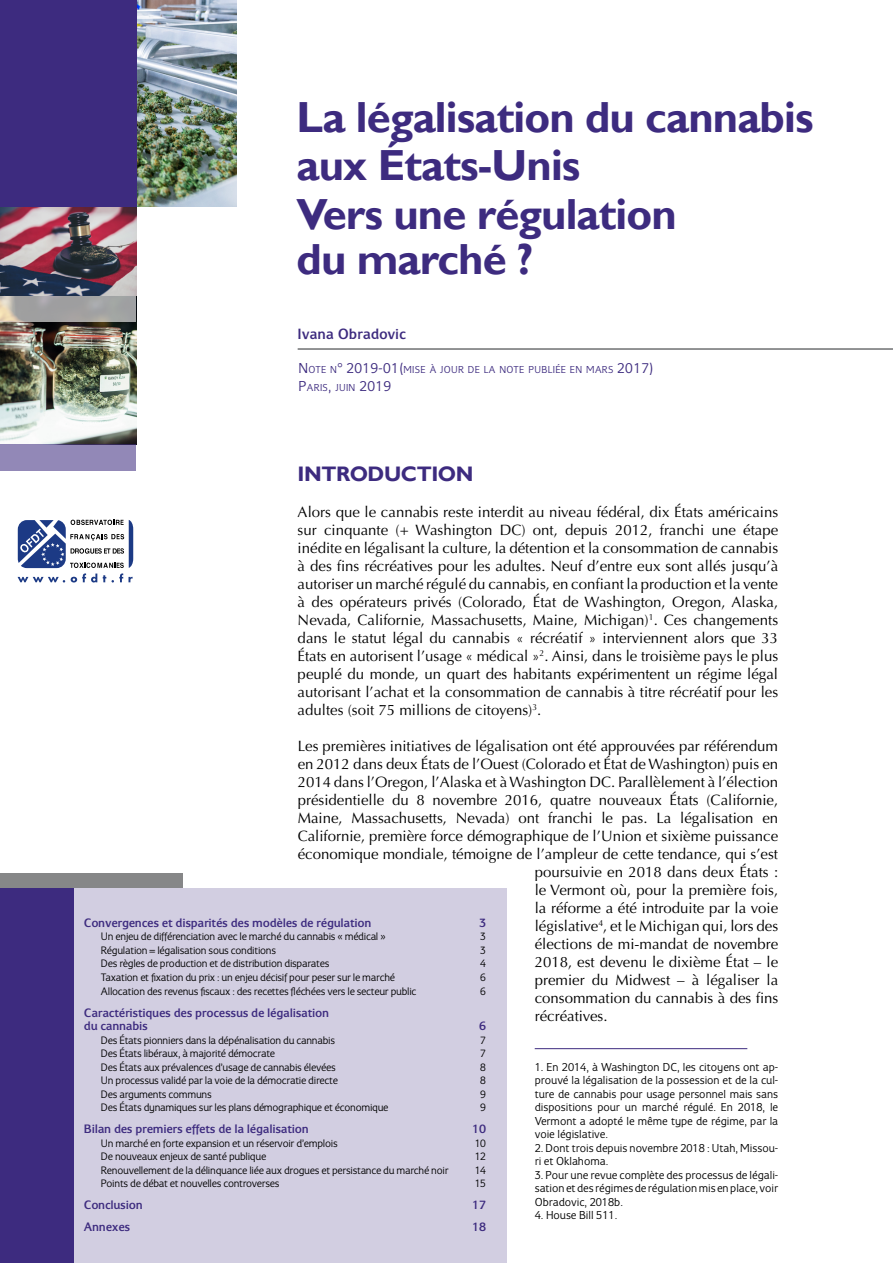
<style>
.page{position:relative;width:893px;height:1263px;background:#fff}
.page>*{position:absolute;margin:0;border:0;box-sizing:border-box;transform-origin:0 0}
.t1{font:700 43.5px/48.6px "Gill Sans";letter-spacing:-.02em;color:#3d2b7f}
.t2{font:700 21px "Gill Sans";letter-spacing:-.02em;color:#3d2b7f}
.t3{font:500 15.45px "Eurocrat";letter-spacing:-.01em;color:#3d2b7f}
.t4{font:15px/18px "Optima LT";color:#000;text-align:justify}
.t5{font:500 12.75px/13.5px "Eurocrat";letter-spacing:-.02em;color:#3d2b7f}
.t6{font:12px/13.5px "Eurocrat";color:#000;text-align:justify}
.t7{font:11.25px "Eurocrat";letter-spacing:-.02em;color:#000}
.t8{font:10.5px/18px "Eurocrat";letter-spacing:.035em;color:#3d2b7f}
.s1{font-size:15px}
</style>
<div class="page">
<img style="left:0;top:321px;width:136px;height:123px">
<div style="left:0;top:873px;width:183px;height:17px;background:#868788"></div>
<div style="left:71px;top:889px;width:436px;height:374px;background:#d2cee1"></div>
<img style="left:136px;top:0;width:100px;height:207px">
<div style="left:0;top:889px;width:74px;height:374px;background:#3d2b7f"></div>
<svg style="left:18px;top:520px;width:115px;height:62px"></svg>
<hr style="left:298px;top:348px;width:595px;height:2px;background:#6f7072">
<hr style="left:535px;top:1048px;width:212px;height:1px;background:#3d2b7f">
<div style="left:0;top:0;width:136px;height:207px;background:#3d2b7f"></div>
<div style="left:0;top:444px;width:136px;height:27px;background:#9288b7"></div>
<img style="left:0;top:207px;width:136px;height:89px">
<svg style="left:0;top:296px;width:136px;height:25px;background:#a8a6a4"></svg>
<h1 class="t1" style="left:297px;top:94px;width:518px">La légalisation du cannabis aux États-Unis<br>Vers une régulation</h1>
<h1 class="t1" style="left:297px;top:236px;width:238px">du marché ?</h1>
<p class="t3" style="left:298px;top:325px;width:110px">Ivana Obradovic</p>
<p class="t8" style="left:298px;top:360px;width:357px"><span class="s1">N</span>OTE N<span class="s1">° 2019-01(</span>MISE À JOUR DE LA NOTE PUBLIÉE EN MARS <span class="s1">2017)<br>P</span>ARIS<span class="s1">,</span> JUIN <span class="s1">2019</span></p>
<h2 class="t2" style="left:298px;top:461px;width:177px">INTRODUCTION</h2>
<p class="t4" style="left:298px;top:503px;width:482px">Alors que le cannabis reste interdit au niveau fédéral, dix États américains sur cinquante (+ Washington DC) ont, depuis 2012, franchi une étape inédite en légalisant la culture, la détention et la consommation de cannabis à des fins récréatives pour les adultes. Neuf d’entre eux sont allés jusqu’à autoriser un marché régulé du cannabis, en confiant la production et la vente à des opérateurs privés (Colorado, État de Washington, Oregon, Alaska, Nevada, Californie, Massachusetts, Maine, Michigan)<sup>1</sup>. Ces changements dans le statut légal du cannabis « récréatif » interviennent alors que 33<br>États en autorisent l’usage « médical »<sup>2</sup>. Ainsi, dans le troisième pays le plus peuplé du monde, un quart des habitants expérimentent un régime légal autorisant l’achat et la consommation de cannabis à titre récréatif pour les adultes (soit 75 millions de citoyens)<sup>3</sup>.</p>
<p class="t4" style="left:298px;top:737px;width:482px">Les premières initiatives de légalisation ont été approuvées par référendum</p>
<p class="t4" style="left:298px;top:755px;width:482px">en 2012 dans deux États de l’Ouest (Colorado et État de Washington) puis en</p>
<p class="t4" style="left:298px;top:773px;width:482px">2014 dans l’Oregon, l’Alaska et à Washington DC. Parallèlement à l’élection</p>
<p class="t4" style="left:298px;top:791px;width:482px">présidentielle du 8 novembre 2016, quatre nouveaux États (Californie,</p>
<p class="t4" style="left:298px;top:809px;width:482px">Maine, Massachusetts, Nevada) ont franchi le pas. La légalisation en</p>
<p class="t4" style="left:298px;top:827px;width:482px">Californie, première force démographique de l’Union et sixième puissance</p>
<p class="t4" style="left:298px;top:845px;width:482px">économique mondiale, témoigne de l’ampleur de cette tendance, qui s’est</p>
<p class="t4" style="left:535px;top:863px;width:245px">poursuivie en 2018 dans deux États :</p>
<p class="t4" style="left:535px;top:881px;width:245px">le Vermont où, pour la première fois,</p>
<p class="t4" style="left:535px;top:899px;width:245px">la réforme a été introduite par la voie</p>
<p class="t4" style="left:535px;top:917px;width:245px">législative<sup>4</sup>, et le Michigan qui, lors des</p>
<p class="t4" style="left:535px;top:935px;width:245px">élections de mi-mandat de novembre</p>
<p class="t4" style="left:535px;top:953px;width:245px">2018, est devenu le dixième État – le</p>
<p class="t4" style="left:535px;top:971px;width:245px">premier du Midwest – à légaliser la</p>
<p class="t4" style="left:535px;top:989px;width:245px">consommation du cannabis à des fins</p>
<p class="t4" style="left:535px;top:1007px;width:74px">récréatives.</p>
<p class="t5" style="left:84px;top:916px;width:289px">Convergences et disparités des modèles de régulation</p>
<p class="t5" style="left:479px;top:916px;width:9px">3</p>
<p class="t7" style="left:101px;top:930px;width:286px">Un enjeu de différenciation avec le marché du cannabis « médical »</p>
<p class="t7" style="left:480px;top:930px;width:7px">3</p>
<p class="t7" style="left:101px;top:944px;width:177px">Régulation = légalisation sous conditions</p>
<p class="t7" style="left:480px;top:944px;width:7px">3</p>
<p class="t7" style="left:101px;top:957px;width:230px">Des règles de production et de distribution disparates</p>
<p class="t7" style="left:480px;top:957px;width:7px">4</p>
<p class="t7" style="left:101px;top:971px;width:296px">Taxation et fixation du prix : un enjeu décisif pour peser sur le marché</p>
<p class="t7" style="left:480px;top:971px;width:7px">6</p>
<p class="t7" style="left:101px;top:984px;width:317px">Allocation des revenus fiscaux : des recettes fléchées vers le secteur public</p>
<p class="t7" style="left:480px;top:984px;width:7px">6</p>
<p class="t5" style="left:84px;top:1005px;width:247px">Caractéristiques des processus de légalisation du cannabis</p>
<p class="t5" style="left:479px;top:1019px;width:9px">6</p>
<p class="t7" style="left:101px;top:1033px;width:236px">Des États pionniers dans la dépénalisation du cannabis</p>
<p class="t7" style="left:480px;top:1033px;width:7px">7</p>
<p class="t7" style="left:101px;top:1047px;width:176px">Des États libéraux, à majorité démocrate</p>
<p class="t7" style="left:480px;top:1047px;width:7px">7</p>
<p class="t7" style="left:101px;top:1060px;width:236px">Des États aux prévalences d’usage de cannabis élevées</p>
<p class="t7" style="left:480px;top:1060px;width:7px">8</p>
<p class="t7" style="left:101px;top:1074px;width:238px">Un processus validé par la voie de la démocratie directe</p>
<p class="t7" style="left:480px;top:1074px;width:7px">8</p>
<p class="t7" style="left:101px;top:1087px;width:112px">Des arguments communs</p>
<p class="t7" style="left:480px;top:1087px;width:7px">9</p>
<p class="t7" style="left:101px;top:1101px;width:289px">Des États dynamiques sur les plans démographique et économique</p>
<p class="t7" style="left:480px;top:1101px;width:7px">9</p>
<p class="t5" style="left:84px;top:1122px;width:226px">Bilan des premiers effets de la légalisation</p>
<p class="t5" style="left:472px;top:1122px;width:15px">10</p>
<p class="t7" style="left:101px;top:1136px;width:238px">Un marché en forte expansion et un réservoir d’emplois</p>
<p class="t7" style="left:475px;top:1136px;width:13px">10</p>
<p class="t7" style="left:101px;top:1150px;width:167px">De nouveaux enjeux de santé publique</p>
<p class="t7" style="left:475px;top:1150px;width:13px">12</p>
<p class="t7" style="left:101px;top:1163px;width:349px">Renouvellement de la délinquance liée aux drogues et persistance du marché noir</p>
<p class="t7" style="left:475px;top:1163px;width:13px">14</p>
<p class="t7" style="left:101px;top:1177px;width:180px">Points de débat et nouvelles controverses</p>
<p class="t7" style="left:475px;top:1177px;width:13px">15</p>
<p class="t5" style="left:84px;top:1198px;width:60px">Conclusion</p>
<p class="t5" style="left:472px;top:1198px;width:15px">17</p>
<p class="t5" style="left:84px;top:1220px;width:48px">Annexes</p>
<p class="t5" style="left:472px;top:1220px;width:15px">18</p>
<p class="t6" style="left:535px;top:1059px;width:245px">1. En 2014, à Washington DC, les citoyens ont ap&shy;prouvé la légalisation de la possession et de la cul&shy;ture de cannabis pour usage personnel mais sans dispositions pour un marché régulé. En 2018, le Vermont a adopté le même type de régime, par la voie législative.</p>
<p class="t6" style="left:535px;top:1140px;width:245px">2. Dont trois depuis novembre 2018 : Utah, Missou&shy;ri et Oklahoma.</p>
<p class="t6" style="left:535px;top:1167px;width:245px">3. Pour une revue complète des processus de légali&shy;sation et des régimes de régulation mis en place, voir Obradovic, 2018b.</p>
<p class="t6" style="left:535px;top:1208px;width:84px">4. House Bill 511.</p>
</div>
